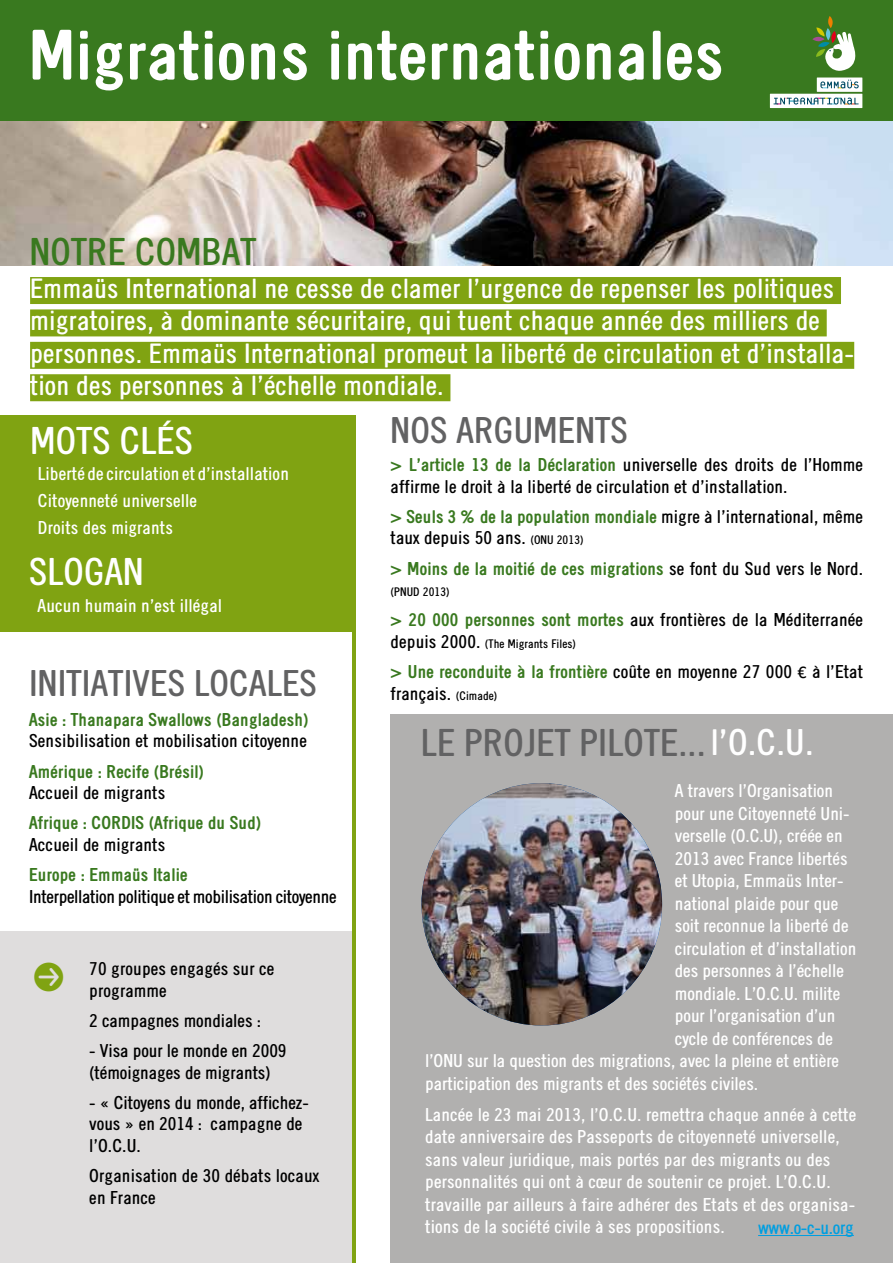
<style>
.page{position:relative;width:893px;height:1263px;background:#fff}
.page>*{position:absolute;margin:0;border:0;box-sizing:border-box;transform-origin:0 0}
.t1{font:700 69px "Emmaus";color:#fff}
.t2{font:700 51px "Emmaus";color:#fff}
.t3{font:37.5px "Emmaus";color:#626263}
.t4{font:37.5px "Emmaus";color:#fff}
.t5{font:37.5px "Emmaus";color:#39791f}
.t6{font:36px "Emmaus";color:#626263}
.t7{font:36px "Button Bonus Circle Negative";color:#80a312}
.t8{font:27px/32.4px "Emmaus";color:#fff}
.t9{font:18px/22.5px "Emmaus";color:#fff}
.t10{font:18px/21.6px "Emmaus";color:#000}
.t11{font:700 18px "Emmaus";color:#39791f}
.t12{font:18px "Emmaus";letter-spacing:-.025em;color:#000}
.t13{font:18px "Emmaus";color:#009ee0}
.t14{font:12px "Emmaus";color:#000}
.s1{font-weight:700;color:#39791f}
.s2{font-size:12px}
.s3{font-weight:400;color:#000}
.s4{font-size:18px}
.s5{font-family:"Calibri"}
.s6{font-size:36px;color:#fff}
</style>
<div class="page">
<img style="left:0;top:120px;width:893px;height:146px">
<div style="left:0;top:931px;width:356px;height:332px;background:#dfdddd"></div>
<hr style="left:352px;top:417px;width:4px;height:846px;background:#80a312">
<div style="left:391px;top:714px;width:502px;height:549px;background:#b1b0af"></div>
<div style="left:30px;top:277px;width:811px;height:27px;background:#80a312"></div>
<div style="left:30px;top:309px;width:797px;height:27px;background:#80a312"></div>
<div style="left:30px;top:342px;width:824px;height:27px;background:#80a312"></div>
<div style="left:30px;top:374px;width:420px;height:27px;background:#80a312"></div>
<div style="left:0;top:415px;width:356px;height:216px;background:#80a312"></div>
<img style="left:421px;top:783px;width:241px;height:242px">
<hr style="left:758px;top:1235px;width:96px;height:1px;background:#009ee0">
<div style="left:0;top:0;width:893px;height:120px;background:#39791f"></div>
<svg style="left:812px;top:16px;width:44px;height:55px"></svg>
<div style="left:817px;top:78px;width:45px;height:14px;background:#fff"></div>
<svg style="left:820px;top:80px;width:39px;height:8px"></svg>
<div style="left:770px;top:94px;width:92px;height:14px;background:#fff"></div>
<svg style="left:773px;top:98px;width:86px;height:7px"></svg>
<h1 class="t1" style="left:29px;top:15px;width:697px">Migrations internationales</h1>
<h2 class="t2" style="left:29px;top:19px;width:515px">Migrations internationales</h2>
<h3 class="t5" style="left:30px;top:230px;width:228px">Notre combat</h3>
<p class="t8" style="left:30px;top:272px;width:826px">Emmaüs International ne cesse de clamer l’urgence de repenser les politiques migratoires, à dominante sécuritaire, qui tuent chaque année des milliers de personnes. Emmaüs International promeut la liberté de circulation et d’installa&shy;tion des personnes à l’échelle mondiale.</p>
<h3 class="t6" style="left:391px;top:409px;width:239px">Nos arguments</h3>
<p class="t10" style="left:391px;top:454px;width:474px"><span class="s1">&gt; L’article 13 de la Déclaration</span> universelle des droits de l’Homme affirme le droit à la liberté de circulation et d’installation.</p>
<p class="t10" style="left:391px;top:505px;width:474px"><span class="s1">&gt; Seuls 3 % de la population mondiale</span> migre à l’international, même taux depuis 50 ans. <span class="s2">(ONU 2013)</span></p>
<p class="t11" style="left:391px;top:558px;width:474px">&gt; Moins de la moitié de ces migrations <span class="s3">se font du Sud vers le Nord.</span></p>
<p class="t14" style="left:391px;top:585px;width:61px">(PNUD 2013)</p>
<p class="t10" style="left:391px;top:609px;width:474px"><span class="s1">&gt; 20 000 personnes sont mortes</span> aux frontières de la Méditerranée</p>
<p class="t14" style="left:391px;top:636px;width:187px"><span class="s4">depuis 2000.</span> (The Migrants Files)</p>
<p class="t10" style="left:391px;top:660px;width:474px"><span class="s1">&gt; Une reconduite à la frontière</span> coûte en moyenne 27 000 <span class="s5">€</span> à l’Etat français. <span class="s2">(Cimade)</span></p>
<h3 class="t4" style="left:31px;top:419px;width:164px">MOTS CLés</h3>
<p class="t9" style="left:38px;top:460px;width:253px;line-height:26.7px">Liberté de circulation et d’installation<br>Citoyenneté universelle<br>Droits des migrants</p>
<h3 class="t4" style="left:29px;top:550px;width:112px">Slogan</h3>
<p class="t9" style="left:38px;top:594px;width:186px">Aucun humain n’est illégal</p>
<h3 class="t6" style="left:29px;top:662px;width:287px">INiTIATIVES LOCALES</h3>
<p class="t11" style="left:29px;top:709px;width:281px">Asie : Thanapara Swallows (Bangladesh)</p>
<p class="t10" style="left:29px;top:730px;width:280px">Sensibilisation et mobilisation citoyenne</p>
<p class="t11" style="left:29px;top:761px;width:177px">Amérique : Recife (Brésil)</p>
<p class="t10" style="left:29px;top:782px;width:138px">Accueil de migrants</p>
<p class="t11" style="left:29px;top:812px;width:234px">Afrique : CORDIS (Afrique du Sud)</p>
<p class="t10" style="left:29px;top:833px;width:138px">Accueil de migrants</p>
<p class="t11" style="left:29px;top:864px;width:160px">Europe : Emmaüs Italie</p>
<p class="t12" style="left:29px;top:886px;width:309px">Interpellation politique et mobilisation citoyenne</p>
<h3 class="t3" style="left:421px;top:721px;width:394px">LE projet pilote...<span class="s6">l’O.C.U.</span></h3>
<p class="t9" style="left:675px;top:779px;width:160px">A travers l’Organisation</p>
<p class="t9" style="left:675px;top:802px;width:176px">pour une Citoyenneté Uni-</p>
<p class="t9" style="left:675px;top:824px;width:170px">verselle (O.C.U), créée en</p>
<p class="t9" style="left:675px;top:847px;width:174px">2013 avec France libertés</p>
<p class="t9" style="left:675px;top:869px;width:170px">et Utopia, Emmaüs Inter-</p>
<p class="t9" style="left:675px;top:892px;width:165px">national plaide pour que</p>
<p class="t9" style="left:675px;top:914px;width:175px">soit reconnue la liberté de</p>
<p class="t9" style="left:675px;top:937px;width:183px">circulation et d’installation</p>
<p class="t9" style="left:675px;top:959px;width:171px">des personnes à l’échelle</p>
<p class="t9" style="left:675px;top:982px;width:167px">mondiale. L’O.C.U. milite</p>
<p class="t9" style="left:675px;top:1004px;width:162px">pour l’organisation d’un</p>
<p class="t9" style="left:675px;top:1027px;width:160px">cycle de conférences de</p>
<p class="t9" style="left:425px;top:1049px;width:416px">l’ONU sur la question des migrations, avec la pleine et entière</p>
<p class="t9" style="left:425px;top:1072px;width:335px">participation des migrants et des sociétés civiles.</p>
<p class="t9" style="left:425px;top:1103px;width:433px">Lancée le 23 mai 2013, l’O.C.U. remettra chaque année à cette date anniversaire des Passeports de citoyenneté universelle, sans valeur juridique, mais portés par des migrants ou des personnalités qui ont à cœur de soutenir ce projet. L’O.C.U. travaille par ailleurs à faire adhérer des Etats et des organisa&shy;tions de la société civile à ses propositions.</p>
<h3 class="t7" style="left:31px;top:960px;width:37px">p</h3>
<p class="t10" style="left:89px;top:958px;width:187px">70 groupes engagés sur ce programme</p>
<p class="t10" style="left:89px;top:1009px;width:173px">2 campagnes mondiales :</p>
<p class="t10" style="left:89px;top:1039px;width:199px">- Visa pour le monde en 2009 (témoignages de migrants)</p>
<p class="t10" style="left:89px;top:1091px;width:221px">- « Citoyens du monde, affichez&shy;vous » en 2014 : campagne de l’O.C.U.</p>
<p class="t10" style="left:89px;top:1164px;width:232px">Organisation de 30 débats locaux en France</p>
<p class="t13" style="left:758px;top:1217px;width:97px">www.o-c-u.org</p>
</div>
